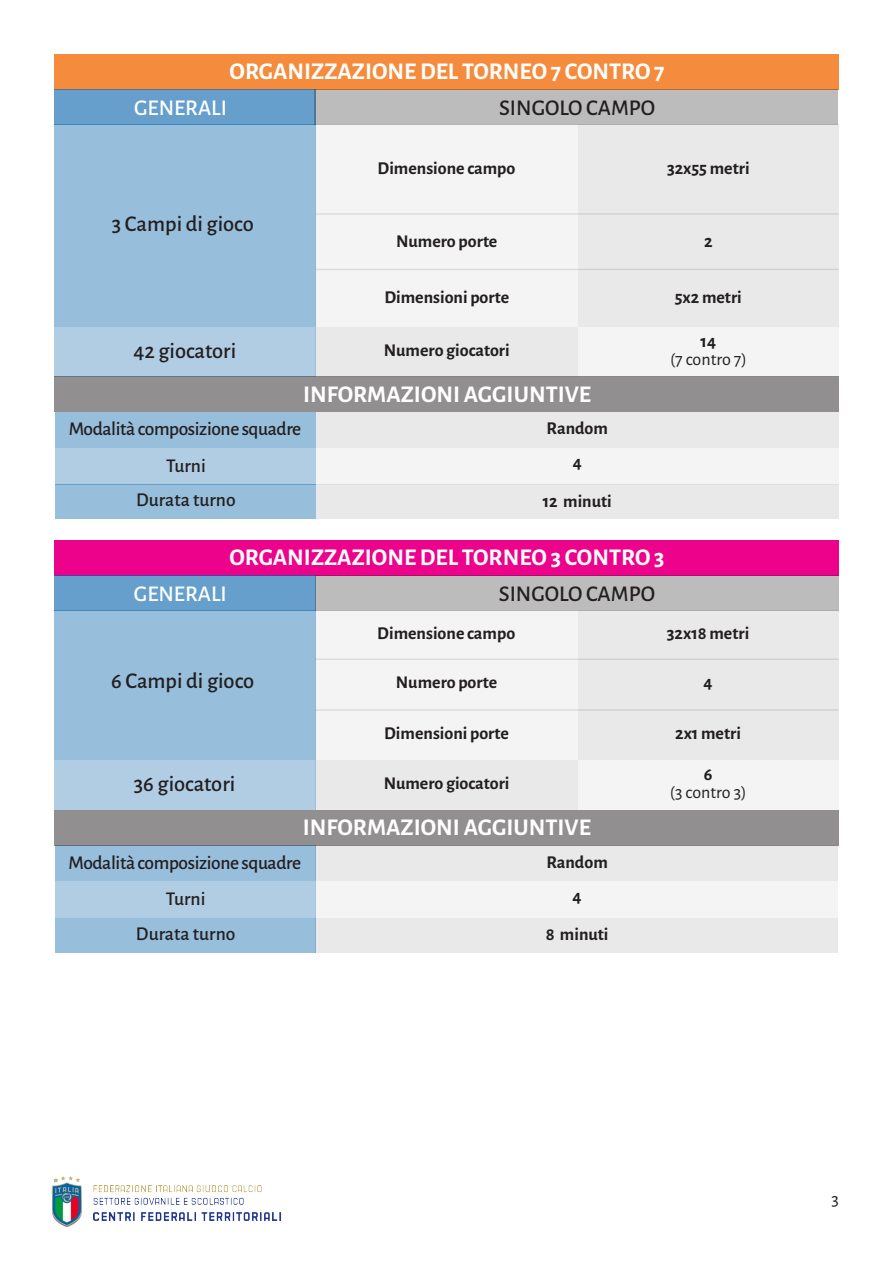
<style>
.page{position:relative;width:893px;height:1263px;background:#fff}
.page>*{position:absolute;margin:0;border:0;box-sizing:border-box;transform-origin:0 0}
.t1{font:700 24px "Alegreya Sans";color:#fff}
.t2{font:500 22.5px "Alegreya Sans";color:#231f20}
.t3{font:500 22.5px "Alegreya Sans";color:#fff}
.t4{font:500 19.5px "Alegreya Sans";letter-spacing:-.02em;color:#231f20}
.t5{font:500 19.5px "Alegreya Sans";color:#231f20}
.t6{font:700 18px "Alegreya Sans";color:#231f20}
.t7{font:18px "Alegreya Sans";color:#231f20}
</style>
<div class="page">
<img style="left:93px;top:1185px;width:187px;height:36px">
<img style="left:51px;top:1176px;width:31px;height:51px">
<div style="left:55px;top:918px;width:260px;height:34px;background:#97bedb"></div>
<div style="left:55px;top:845px;width:260px;height:36px;background:#97bedb"></div>
<div style="left:54px;top:540px;width:785px;height:35px;background:#ed028c"></div>
<div style="left:315px;top:611px;width:263px;height:149px;background:#f4f4f4"></div>
<div style="left:54px;top:611px;width:261px;height:149px;background:#97bedb"></div>
<div style="left:315px;top:760px;width:263px;height:50px;background:#e9e9e9"></div>
<div style="left:54px;top:760px;width:261px;height:50px;background:#b0cde4"></div>
<div style="left:54px;top:575px;width:261px;height:36px;background:#669fcb"></div>
<div style="left:315px;top:575px;width:524px;height:36px;background:#bdbcbc"></div>
<div style="left:578px;top:611px;width:260px;height:149px;background:#e9e9e9"></div>
<div style="left:578px;top:760px;width:260px;height:50px;background:#f4f4f4"></div>
<hr style="left:315px;top:658px;width:523px;height:2px;background:#000">
<hr style="left:315px;top:709px;width:523px;height:2px;background:#000">
<div style="left:54px;top:810px;width:785px;height:35px;background:#918f8f"></div>
<div style="left:315px;top:845px;width:523px;height:36px;background:#e9e9e9"></div>
<div style="left:55px;top:881px;width:260px;height:37px;background:#b0cde4"></div>
<div style="left:315px;top:881px;width:523px;height:37px;background:#f4f4f4"></div>
<div style="left:315px;top:918px;width:523px;height:34px;background:#e9e9e9"></div>
<div style="left:55px;top:484px;width:261px;height:35px;background:#97bedb"></div>
<div style="left:55px;top:412px;width:261px;height:36px;background:#97bedb"></div>
<div style="left:54px;top:54px;width:785px;height:35px;background:#f58b3c"></div>
<div style="left:316px;top:125px;width:262px;height:202px;background:#f4f4f4"></div>
<div style="left:54px;top:125px;width:262px;height:202px;background:#97bedb"></div>
<div style="left:316px;top:327px;width:262px;height:49px;background:#e9e9e9"></div>
<div style="left:54px;top:327px;width:262px;height:49px;background:#b0cde4"></div>
<div style="left:54px;top:89px;width:262px;height:36px;background:#669fcb"></div>
<div style="left:315px;top:89px;width:523px;height:36px;background:#bdbcbc"></div>
<div style="left:578px;top:125px;width:261px;height:202px;background:#e9e9e9"></div>
<div style="left:578px;top:327px;width:261px;height:49px;background:#f4f4f4"></div>
<hr style="left:315px;top:213px;width:524px;height:2px;background:#000">
<hr style="left:315px;top:269px;width:524px;height:1px;background:#000">
<div style="left:54px;top:376px;width:785px;height:36px;background:#918f8f"></div>
<div style="left:316px;top:412px;width:523px;height:36px;background:#e9e9e9"></div>
<div style="left:55px;top:448px;width:261px;height:36px;background:#b0cde4"></div>
<div style="left:316px;top:448px;width:523px;height:36px;background:#f4f4f4"></div>
<div style="left:316px;top:484px;width:523px;height:35px;background:#e9e9e9"></div>
<p class="t1" style="left:230px;top:54px;width:437px">ORGANIZZAZIONE DEL TORNEO 7 CONTRO 7</p>
<p class="t3" style="left:134px;top:92px;width:94px">GENERALI</p>
<p class="t2" style="left:499px;top:92px;width:158px">SINGOLO CAMPO</p>
<p class="t2" style="left:112px;top:208px;width:144px">3 Campi di gioco</p>
<p class="t2" style="left:133px;top:335px;width:104px">42 giocatori</p>
<p class="t6" style="left:378px;top:155px;width:139px">Dimensione campo</p>
<p class="t6" style="left:396px;top:228px;width:103px">Numero porte</p>
<p class="t6" style="left:384px;top:284px;width:126px">Dimensioni porte</p>
<p class="t6" style="left:384px;top:337px;width:127px">Numero giocatori</p>
<p class="t1" style="left:303px;top:376px;width:290px">INFORMAZIONI AGGIUNTIVE</p>
<p class="t4" style="left:69px;top:415px;width:234px">Modalità composizione squadre</p>
<p class="t6" style="left:547px;top:415px;width:63px">Random</p>
<p class="t4" style="left:166px;top:452px;width:41px">Turni</p>
<p class="t6" style="left:573px;top:449px;width:11px">4</p>
<p class="t5" style="left:136px;top:486px;width:101px">Durata turno</p>
<p class="t6" style="left:543px;top:488px;width:70px">12 minuti</p>
<p class="t6" style="left:667px;top:155px;width:84px">32x55 metri</p>
<p class="t6" style="left:704px;top:228px;width:10px">2</p>
<p class="t6" style="left:675px;top:284px;width:69px">5x2 metri</p>
<p class="t6" style="left:700px;top:328px;width:17px">14</p>
<p class="t7" style="left:670px;top:347px;width:78px">(7 contro 7)</p>
<p class="t1" style="left:229px;top:540px;width:436px">ORGANIZZAZIONE DEL TORNEO 3 CONTRO 3</p>
<p class="t3" style="left:134px;top:578px;width:94px">GENERALI</p>
<p class="t2" style="left:499px;top:578px;width:158px">SINGOLO CAMPO</p>
<p class="t6" style="left:377px;top:620px;width:139px">Dimensione campo</p>
<p class="t6" style="left:396px;top:669px;width:103px">Numero porte</p>
<p class="t6" style="left:384px;top:720px;width:126px">Dimensioni porte</p>
<p class="t2" style="left:111px;top:665px;width:145px">6 Campi di gioco</p>
<p class="t2" style="left:134px;top:768px;width:103px">36 giocatori</p>
<p class="t6" style="left:384px;top:770px;width:127px">Numero giocatori</p>
<p class="t1" style="left:303px;top:810px;width:290px">INFORMAZIONI AGGIUNTIVE</p>
<p class="t4" style="left:69px;top:849px;width:234px">Modalità composizione squadre</p>
<p class="t6" style="left:546px;top:849px;width:63px">Random</p>
<p class="t4" style="left:166px;top:885px;width:41px">Turni</p>
<p class="t6" style="left:573px;top:883px;width:11px">4</p>
<p class="t5" style="left:136px;top:920px;width:101px">Durata turno</p>
<p class="t6" style="left:546px;top:921px;width:64px">8 minuti</p>
<p class="t6" style="left:667px;top:620px;width:84px">32x18 metri</p>
<p class="t6" style="left:704px;top:669px;width:11px">4</p>
<p class="t6" style="left:675px;top:720px;width:67px">2x1 metri</p>
<p class="t6" style="left:704px;top:761px;width:10px">6</p>
<p class="t7" style="left:670px;top:780px;width:78px">(3 contro 3)</p>
<p class="t7" style="left:831px;top:1187px;width:9px">3</p>
</div>
